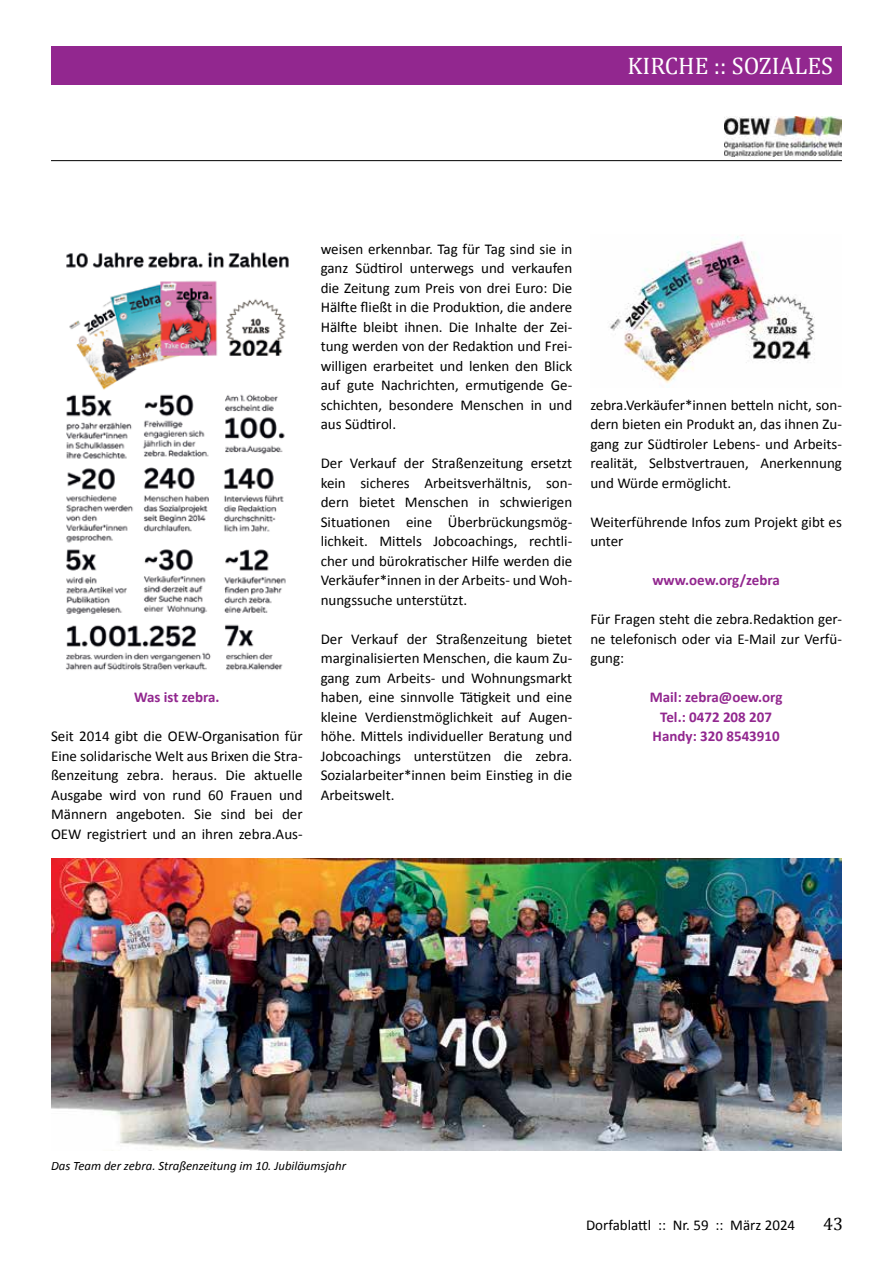
<style>
.page{position:relative;width:893px;height:1263px;background:#fff}
.page>*{position:absolute;margin:0;border:0;box-sizing:border-box;transform-origin:0 0}
.t1{font:24px "Cambria";color:#fff}
.t2{font:18px "Cambria";color:#000}
.t3{font:15px/19.5px "Calibri";color:#000;text-align:justify}
.t4{font:700 15px/19.5px "Calibri";color:#92278f;text-align:center}
.t5{font:italic 12.75px "Calibri";color:#000}
</style>
<div class="page">
<div style="left:51px;top:46px;width:791px;height:39px;background:#92278f"></div>
<img style="left:66px;top:252px;width:223px;height:418px">
<hr style="left:51px;top:160px;width:791px;height:1px;background:#000">
<img style="left:724px;top:117px;width:118px;height:39px">
<img style="left:51px;top:858px;width:791px;height:293px">
<img style="left:610px;top:235px;width:205px;height:148px">
<h1 class="t1" style="left:627px;top:52px;width:205px">KIRCHE :: SOZIALES</h1>
<p class="t4" style="left:134px;top:687px;width:87px">Was ist zebra.</p>
<p class="t3" style="left:51px;top:726px;width:253px">Seit 2014 gibt die OEW-Organisation für Eine solidarische Welt aus Brixen die Stra&shy;ßenzeitung zebra. heraus. Die aktuelle Ausgabe wird von rund 60 Frauen und Männern angeboten. Sie sind bei der OEW registriert und an ihren zebra.Aus-</p>
<p class="t3" style="left:321px;top:239px;width:253px">weisen erkennbar. Tag für Tag sind sie in ganz Südtirol unterwegs und verkaufen die Zeitung zum Preis von drei Euro: Die Hälfte fließt in die Produktion, die andere Hälfte bleibt ihnen. Die Inhalte der Zei&shy;tung werden von der Redaktion und Frei&shy;willigen erarbeitet und lenken den Blick auf gute Nachrichten, ermutigende Ge&shy;schichten, besondere Menschen in und aus Südtirol.</p>
<p class="t3" style="left:321px;top:453px;width:253px">Der Verkauf der Straßenzeitung ersetzt kein sicheres Arbeitsverhältnis, son&shy;dern bietet Menschen in schwierigen Situationen eine Überbrückungsmög&shy;lichkeit. Mittels Jobcoachings, rechtli&shy;cher und bürokratischer Hilfe werden die Verkäufer*innen in der Arbeits- und Woh&shy;nungssuche unterstützt.</p>
<p class="t3" style="left:321px;top:629px;width:253px">Der Verkauf der Straßenzeitung bietet marginalisierten Menschen, die kaum Zu&shy;gang zum Arbeits- und Wohnungsmarkt haben, eine sinnvolle Tätigkeit und eine kleine Verdienstmöglichkeit auf Augen&shy;höhe. Mittels individueller Beratung und Jobcoachings unterstützen die zebra.<br>Sozialarbeiter*innen beim Einstieg in die Arbeitswelt.</p>
<p class="t3" style="left:590px;top:395px;width:253px">zebra.Verkäufer*innen betteln nicht, son&shy;dern bieten ein Produkt an, das ihnen Zu&shy;gang zur Südtiroler Lebens- und Arbeits&shy;realität, Selbstvertrauen, Anerkennung und Würde ermöglicht.</p>
<p class="t3" style="left:590px;top:512px;width:253px">Weiterführende Infos zum Projekt gibt es unter</p>
<p class="t4" style="left:652px;top:570px;width:129px">www.oew.org/zebra</p>
<p class="t3" style="left:590px;top:609px;width:253px">Für Fragen steht die zebra.Redaktion ger&shy;ne telefonisch oder via E-Mail zur Verfü&shy;gung:</p>
<p class="t4" style="left:650px;top:687px;width:134px">Mail: zebra@oew.org<br>Tel.: 0472 208 207<br>Handy: 320 8543910</p>
<p class="t5" style="left:51px;top:1157px;width:297px">Das Team der zebra. Straßenzeitung im 10. Jubiläumsjahr</p>
<p class="t3" style="left:586px;top:1215px;width:211px">Dorfablattl :: Nr. 59 :: März 2024</p>
<p class="t2" style="left:823px;top:1213px;width:21px">43</p>
</div>
